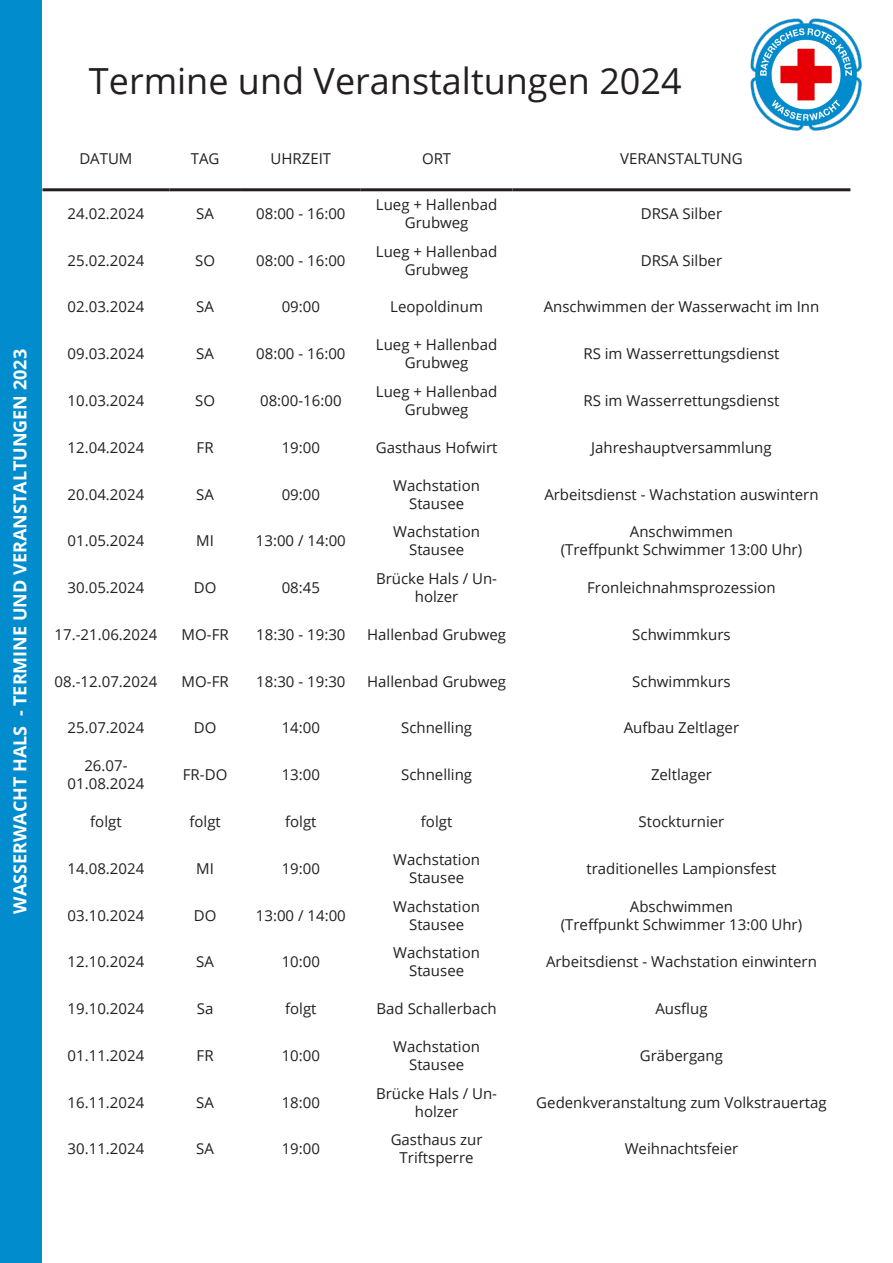
<style>
.page{position:relative;width:893px;height:1263px;background:#fff}
.page>*{position:absolute;margin:0;border:0;box-sizing:border-box;transform-origin:0 0}
.t1{font:36px "Open Sans";color:#231f20}
.t2{font:700 18px "Open Sans";color:#fff}
.t3{font:15px/18px "Open Sans";color:#231f20;text-align:center}
</style>
<div class="page">
<div style="left:0;top:0;width:42px;height:1263px;background:#018ccd"></div>
<img style="left:750px;top:18px;width:112px;height:113px">
<hr style="left:43px;top:188px;width:126px;height:3px;background:#231f20">
<hr style="left:169px;top:188px;width:72px;height:3px;background:#231f20">
<hr style="left:241px;top:188px;width:120px;height:3px;background:#231f20">
<hr style="left:361px;top:188px;width:151px;height:3px;background:#231f20">
<hr style="left:512px;top:188px;width:338px;height:3px;background:#231f20">
<p class="t2" style="left:7px;top:914px;width:566px;rotate:-90deg">WASSERWACHT HALS - TERMINE UND VERANSTALTUNGEN 2023</p>
<p class="t1" style="left:89px;top:56px;width:594px">Termine und Veranstaltungen 2024</p>
<p class="t3" style="left:79px;top:149px;width:55px">DATUM</p>
<p class="t3" style="left:191px;top:149px;width:30px">TAG</p>
<p class="t3" style="left:271px;top:149px;width:62px">UHRZEIT</p>
<p class="t3" style="left:422px;top:149px;width:31px">ORT</p>
<p class="t3" style="left:620px;top:149px;width:124px">VERANSTALTUNG</p>
<p class="t3" style="left:68px;top:204px;width:78px">24.02.2024</p>
<p class="t3" style="left:196px;top:204px;width:19px">SA</p>
<p class="t3" style="left:256px;top:204px;width:91px">08:00 - 16:00</p>
<p class="t3" style="left:376px;top:195px;width:123px">Lueg + Hallenbad<br>Grubweg</p>
<p class="t3" style="left:641px;top:204px;width:83px">DRSA Silber</p>
<p class="t3" style="left:68px;top:251px;width:78px">25.02.2024</p>
<p class="t3" style="left:195px;top:251px;width:21px">SO</p>
<p class="t3" style="left:256px;top:251px;width:91px">08:00 - 16:00</p>
<p class="t3" style="left:376px;top:242px;width:123px">Lueg + Hallenbad<br>Grubweg</p>
<p class="t3" style="left:641px;top:251px;width:83px">DRSA Silber</p>
<p class="t3" style="left:68px;top:298px;width:78px">02.03.2024</p>
<p class="t3" style="left:196px;top:298px;width:19px">SA</p>
<p class="t3" style="left:282px;top:298px;width:40px">09:00</p>
<p class="t3" style="left:390px;top:298px;width:94px">Leopoldinum</p>
<p class="t3" style="left:544px;top:298px;width:277px">Anschwimmen der Wasserwacht im Inn</p>
<p class="t3" style="left:68px;top:344px;width:78px">09.03.2024</p>
<p class="t3" style="left:196px;top:344px;width:19px">SA</p>
<p class="t3" style="left:256px;top:344px;width:91px">08:00 - 16:00</p>
<p class="t3" style="left:376px;top:335px;width:123px">Lueg + Hallenbad<br>Grubweg</p>
<p class="t3" style="left:583px;top:344px;width:198px">RS im Wasserrettungsdienst</p>
<p class="t3" style="left:68px;top:391px;width:78px">10.03.2024</p>
<p class="t3" style="left:195px;top:391px;width:21px">SO</p>
<p class="t3" style="left:260px;top:391px;width:83px">08:00-16:00</p>
<p class="t3" style="left:376px;top:382px;width:123px">Lueg + Hallenbad<br>Grubweg</p>
<p class="t3" style="left:583px;top:391px;width:198px">RS im Wasserrettungsdienst</p>
<p class="t3" style="left:68px;top:438px;width:78px">12.04.2024</p>
<p class="t3" style="left:197px;top:438px;width:19px">FR</p>
<p class="t3" style="left:282px;top:438px;width:40px">19:00</p>
<p class="t3" style="left:376px;top:438px;width:123px">Gasthaus Hofwirt</p>
<p class="t3" style="left:591px;top:438px;width:182px">Jahreshauptversammlung</p>
<p class="t3" style="left:68px;top:485px;width:78px">20.04.2024</p>
<p class="t3" style="left:196px;top:485px;width:19px">SA</p>
<p class="t3" style="left:282px;top:485px;width:40px">09:00</p>
<p class="t3" style="left:393px;top:476px;width:88px">Wachstation<br>Stausee</p>
<p class="t3" style="left:544px;top:485px;width:276px">Arbeitsdienst - Wachstation auswintern</p>
<p class="t3" style="left:68px;top:531px;width:78px">01.05.2024</p>
<p class="t3" style="left:196px;top:531px;width:19px">MI</p>
<p class="t3" style="left:256px;top:531px;width:91px">13:00 / 14:00</p>
<p class="t3" style="left:393px;top:522px;width:88px">Wachstation<br>Stausee</p>
<p class="t3" style="left:630px;top:522px;width:105px">Anschwimmen</p>
<p class="t3" style="left:561px;top:540px;width:243px">(Treffpunkt Schwimmer 13:00 Uhr)</p>
<p class="t3" style="left:68px;top:578px;width:78px">30.05.2024</p>
<p class="t3" style="left:194px;top:578px;width:24px">DO</p>
<p class="t3" style="left:282px;top:578px;width:40px">08:45</p>
<p class="t3" style="left:376px;top:569px;width:122px">Brücke Hals / Un&shy;holzer</p>
<p class="t3" style="left:587px;top:578px;width:190px">Fronleichnahmsprozession</p>
<p class="t3" style="left:55px;top:625px;width:104px">17.-21.06.2024</p>
<p class="t3" style="left:182px;top:625px;width:49px">MO-FR</p>
<p class="t3" style="left:256px;top:625px;width:91px">18:30 - 19:30</p>
<p class="t3" style="left:367px;top:625px;width:141px">Hallenbad Grubweg</p>
<p class="t3" style="left:632px;top:625px;width:100px">Schwimmkurs</p>
<p class="t3" style="left:55px;top:672px;width:104px">08.-12.07.2024</p>
<p class="t3" style="left:182px;top:672px;width:49px">MO-FR</p>
<p class="t3" style="left:256px;top:672px;width:91px">18:30 - 19:30</p>
<p class="t3" style="left:367px;top:672px;width:141px">Hallenbad Grubweg</p>
<p class="t3" style="left:632px;top:672px;width:100px">Schwimmkurs</p>
<p class="t3" style="left:68px;top:719px;width:78px">25.07.2024</p>
<p class="t3" style="left:194px;top:719px;width:24px">DO</p>
<p class="t3" style="left:282px;top:719px;width:40px">14:00</p>
<p class="t3" style="left:401px;top:719px;width:73px">Schnelling</p>
<p class="t3" style="left:624px;top:719px;width:117px">Aufbau Zeltlager</p>
<p class="t3" style="left:68px;top:756px;width:78px">26.07-<br>01.08.2024</p>
<p class="t3" style="left:183px;top:765px;width:46px">FR-DO</p>
<p class="t3" style="left:282px;top:765px;width:40px">13:00</p>
<p class="t3" style="left:401px;top:765px;width:73px">Schnelling</p>
<p class="t3" style="left:651px;top:765px;width:62px">Zeltlager</p>
<p class="t3" style="left:90px;top:812px;width:33px">folgt</p>
<p class="t3" style="left:189px;top:812px;width:33px">folgt</p>
<p class="t3" style="left:285px;top:812px;width:33px">folgt</p>
<p class="t3" style="left:421px;top:812px;width:33px">folgt</p>
<p class="t3" style="left:639px;top:812px;width:87px">Stockturnier</p>
<p class="t3" style="left:68px;top:859px;width:78px">14.08.2024</p>
<p class="t3" style="left:196px;top:859px;width:19px">MI</p>
<p class="t3" style="left:282px;top:859px;width:40px">19:00</p>
<p class="t3" style="left:393px;top:850px;width:88px">Wachstation<br>Stausee</p>
<p class="t3" style="left:586px;top:859px;width:192px">traditionelles Lampionsfest</p>
<p class="t3" style="left:68px;top:906px;width:78px">03.10.2024</p>
<p class="t3" style="left:194px;top:906px;width:24px">DO</p>
<p class="t3" style="left:256px;top:906px;width:91px">13:00 / 14:00</p>
<p class="t3" style="left:393px;top:897px;width:88px">Wachstation<br>Stausee</p>
<p class="t3" style="left:630px;top:897px;width:105px">Abschwimmen</p>
<p class="t3" style="left:561px;top:915px;width:243px">(Treffpunkt Schwimmer 13:00 Uhr)</p>
<p class="t3" style="left:68px;top:952px;width:78px">12.10.2024</p>
<p class="t3" style="left:196px;top:952px;width:19px">SA</p>
<p class="t3" style="left:282px;top:952px;width:40px">10:00</p>
<p class="t3" style="left:393px;top:943px;width:88px">Wachstation<br>Stausee</p>
<p class="t3" style="left:546px;top:952px;width:272px">Arbeitsdienst - Wachstation einwintern</p>
<p class="t3" style="left:68px;top:999px;width:78px">19.10.2024</p>
<p class="t3" style="left:197px;top:999px;width:18px">Sa</p>
<p class="t3" style="left:285px;top:999px;width:33px">folgt</p>
<p class="t3" style="left:377px;top:999px;width:122px">Bad Schallerbach</p>
<p class="t3" style="left:655px;top:999px;width:54px">Ausflug</p>
<p class="t3" style="left:68px;top:1046px;width:78px">01.11.2024</p>
<p class="t3" style="left:197px;top:1046px;width:19px">FR</p>
<p class="t3" style="left:282px;top:1046px;width:40px">10:00</p>
<p class="t3" style="left:393px;top:1037px;width:88px">Wachstation<br>Stausee</p>
<p class="t3" style="left:640px;top:1046px;width:85px">Gräbergang</p>
<p class="t3" style="left:68px;top:1093px;width:78px">16.11.2024</p>
<p class="t3" style="left:196px;top:1093px;width:19px">SA</p>
<p class="t3" style="left:282px;top:1093px;width:40px">18:00</p>
<p class="t3" style="left:376px;top:1084px;width:122px">Brücke Hals / Un&shy;holzer</p>
<p class="t3" style="left:536px;top:1093px;width:292px">Gedenkveranstaltung zum Volkstrauertag</p>
<p class="t3" style="left:68px;top:1140px;width:78px">30.11.2024</p>
<p class="t3" style="left:196px;top:1140px;width:19px">SA</p>
<p class="t3" style="left:282px;top:1140px;width:40px">19:00</p>
<p class="t3" style="left:391px;top:1131px;width:93px">Gasthaus zur</p>
<p class="t3" style="left:400px;top:1149px;width:76px">Triftsperre</p>
<p class="t3" style="left:625px;top:1140px;width:115px">Weihnachtsfeier</p>
</div>
